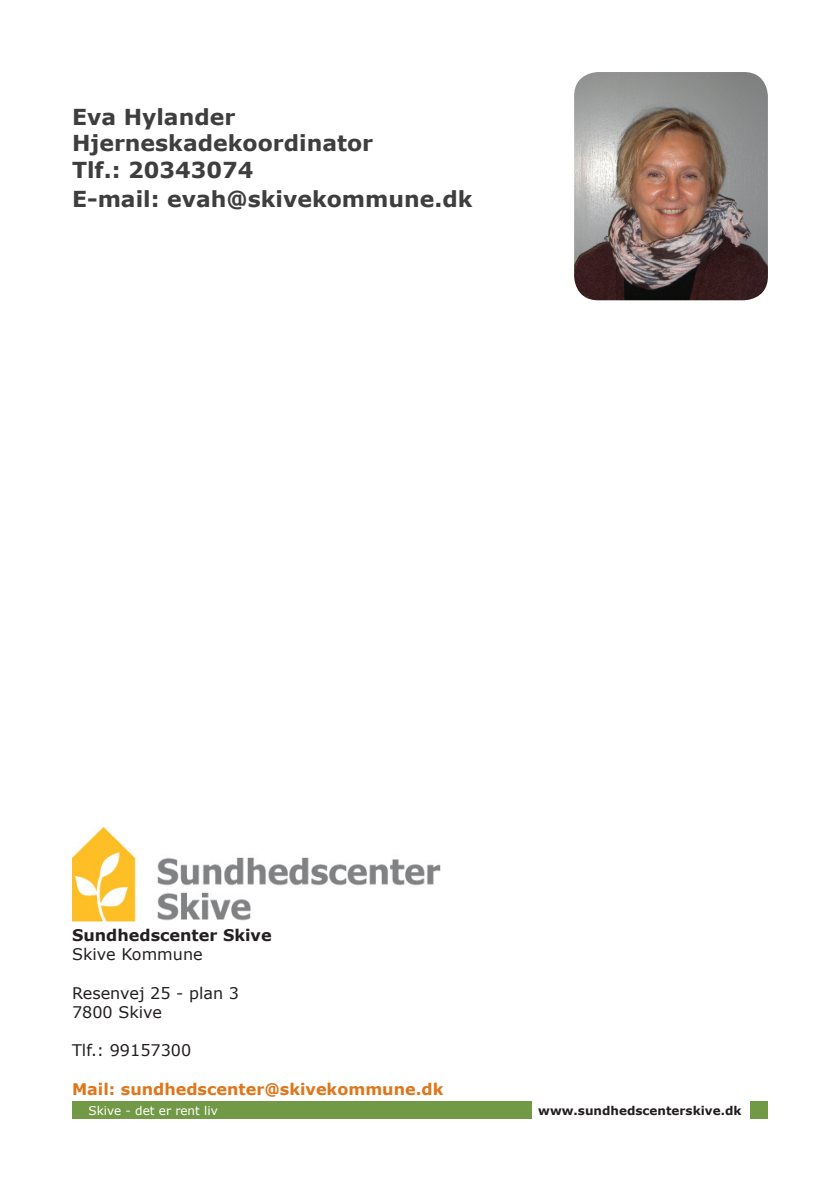
<style>
.page{position:relative;width:840px;height:1191px;background:#fff}
.page>*{position:absolute;margin:0;border:0;box-sizing:border-box;transform-origin:0 0}
.t1{font:700 22px "Verdana";color:#3e3e3f}
.t2{font:16px "Verdana";color:#231f20}
.t3{font:700 16px "Verdana";color:#de761b}
.t4{font:700 16px "Verdana";color:#231f20}
.t5{font:700 12px "Verdana";color:#231f20}
.t6{font:12px "Verdana";color:#fff}
</style>
<div class="page">
<div style="left:750px;top:1102px;width:17px;height:17px;background:#729946"></div>
<div style="left:72px;top:1102px;width:459px;height:17px;background:#729946"></div>
<img style="left:72px;top:827px;width:368px;height:94px">
<img style="left:574px;top:72px;width:193px;height:228px">
<p class="t1" style="left:72px;top:101px;width:165px">Eva Hylander</p>
<p class="t1" style="left:72px;top:128px;width:302px">Hjerneskadekoordinator</p>
<p class="t1" style="left:72px;top:154px;width:183px">Tlf.: 20343074</p>
<p class="t1" style="left:72px;top:183px;width:402px">E-mail: evah@skivekommune.dk</p>
<p class="t4" style="left:72px;top:923px;width:201px">Sundhedscenter Skive</p>
<p class="t2" style="left:72px;top:943px;width:132px">Skive Kommune</p>
<p class="t2" style="left:72px;top:981px;width:168px">Resenvej 25 - plan 3</p>
<p class="t2" style="left:72px;top:1001px;width:91px">7800 Skive</p>
<p class="t2" style="left:72px;top:1039px;width:121px">Tlf.: 99157300</p>
<p class="t3" style="left:72px;top:1077px;width:372px">Mail: sundhedscenter@skivekommune.dk</p>
<p class="t6" style="left:88px;top:1102px;width:131px">Skive - det er rent liv</p>
<p class="t5" style="left:538px;top:1102px;width:204px">www.sundhedscenterskive.dk</p>
</div>
